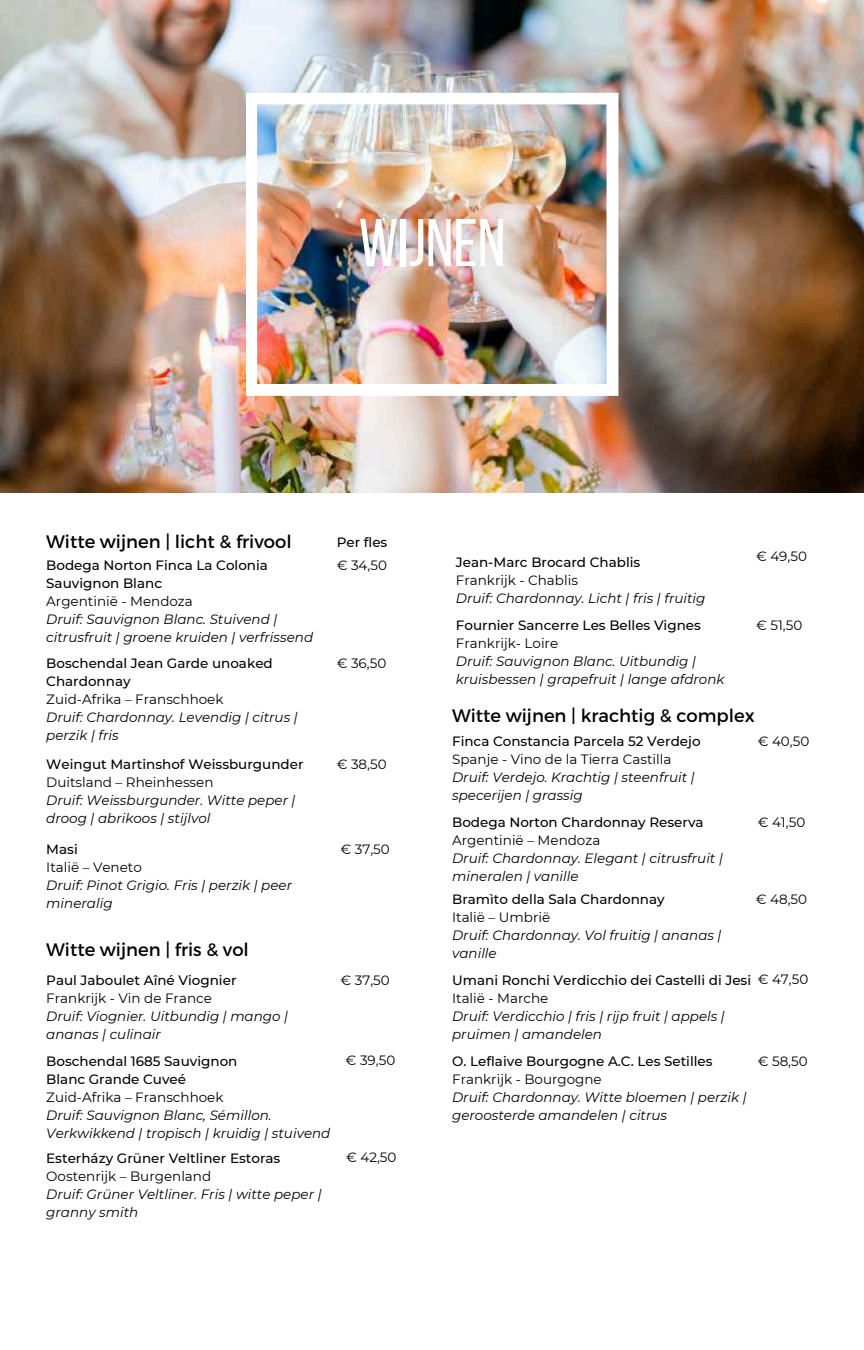
<style>
.page{position:relative;width:864px;height:1350px;background:#fff}
.page>*{position:absolute;margin:0;border:0;box-sizing:border-box;transform-origin:0 0}
.t1{font:67.5px "Bebas Neue";color:#fff}
.t2{font:18px "Montserrat";color:#000}
.t3{font:italic 13.5px/18px "Montserrat";color:#000}
.t4{font:500 13.5px/18px "Montserrat";color:#000}
.t5{font:13.5px "Montserrat";color:#000}
</style>
<div class="page">
<img style="left:0;top:0;width:864px;height:493px">
<img style="left:246px;top:93px;width:372px;height:303px">
<h1 class="t1" style="left:359px;top:216px;width:148px">WIJNEN</h1>
<h2 class="t2" style="left:46px;top:530px;width:247px">Witte wijnen | licht &amp; frivool</h2>
<p class="t4" style="left:46px;top:556px;width:223px">Bodega Norton Finca La Colonia<br>Sauvignon Blanc</p>
<p class="t5" style="left:46px;top:593px;width:148px">Argentinië - Mendoza</p>
<p class="t3" style="left:46px;top:610px;width:268px">Druif: Sauvignon Blanc. Stuivend | citrusfruit | groene kruiden | verfrissend</p>
<p class="t4" style="left:46px;top:654px;width:228px">Boschendal Jean Garde unoaked<br>Chardonnay</p>
<p class="t5" style="left:46px;top:691px;width:179px">Zuid-Afrika – Franschhoek</p>
<p class="t3" style="left:46px;top:708px;width:253px">Druif: Chardonnay. Levendig | citrus | perzik | fris</p>
<p class="t4" style="left:46px;top:755px;width:259px">Weingut Martinshof Weissburgunder</p>
<p class="t5" style="left:46px;top:774px;width:169px">Duitsland – Rheinhessen</p>
<p class="t3" style="left:46px;top:791px;width:251px">Druif: Weissburgunder. Witte peper | droog | abrikoos | stijlvol</p>
<p class="t4" style="left:46px;top:841px;width:33px">Masi</p>
<p class="t5" style="left:46px;top:859px;width:97px">Italië – Veneto</p>
<p class="t3" style="left:46px;top:877px;width:247px">Druif: Pinot Grigio. Fris | perzik | peer mineralig</p>
<h2 class="t2" style="left:46px;top:938px;width:204px">Witte wijnen | fris &amp; vol</h2>
<p class="t4" style="left:46px;top:971px;width:192px">Paul Jaboulet Aîné Viognier</p>
<p class="t5" style="left:46px;top:990px;width:167px">Frankrijk - Vin de France</p>
<p class="t3" style="left:46px;top:1007px;width:243px">Druif: Viognier. Uitbundig | mango | ananas | culinair</p>
<p class="t4" style="left:337px;top:533px;width:52px">Per fles</p>
<p class="t5" style="left:337px;top:557px;width:52px">€ 34,50</p>
<p class="t5" style="left:337px;top:655px;width:51px">€ 36,50</p>
<p class="t5" style="left:337px;top:756px;width:52px">€ 38,50</p>
<p class="t5" style="left:340px;top:841px;width:51px">€ 37,50</p>
<p class="t5" style="left:340px;top:972px;width:51px">€ 37,50</p>
<p class="t4" style="left:456px;top:553px;width:186px">Jean-Marc Brocard Chablis</p>
<p class="t5" style="left:456px;top:571px;width:124px">Frankrijk - Chablis</p>
<p class="t3" style="left:456px;top:589px;width:251px">Druif: Chardonnay. Licht | fris | fruitig</p>
<p class="t4" style="left:456px;top:616px;width:247px">Fournier Sancerre Les Belles Vignes</p>
<p class="t5" style="left:456px;top:635px;width:104px">Frankrijk- Loire</p>
<p class="t3" style="left:456px;top:652px;width:270px">Druif: Sauvignon Blanc. Uitbundig | kruisbessen | grapefruit | lange afdronk</p>
<p class="t5" style="left:756px;top:548px;width:52px">€ 49,50</p>
<p class="t5" style="left:756px;top:617px;width:48px">€ 51,50</p>
<h2 class="t2" style="left:452px;top:704px;width:304px">Witte wijnen | krachtig &amp; complex</h2>
<p class="t4" style="left:452px;top:732px;width:250px">Finca Constancia Parcela 52 Verdejo</p>
<p class="t5" style="left:452px;top:751px;width:221px">Spanje - Vino de la Tierra Castilla</p>
<p class="t3" style="left:452px;top:768px;width:244px">Druif: Verdejo. Krachtig | steenfruit | specerijen | grassig</p>
<p class="t4" style="left:452px;top:813px;width:253px">Bodega Norton Chardonnay Reserva</p>
<p class="t5" style="left:452px;top:832px;width:150px">Argentinië – Mendoza</p>
<p class="t3" style="left:452px;top:849px;width:272px">Druif: Chardonnay. Elegant | citrusfruit | mineralen | vanille</p>
<p class="t4" style="left:452px;top:890px;width:214px">Bramìto della Sala Chardonnay</p>
<p class="t5" style="left:452px;top:909px;width:100px">Italië – Umbrië</p>
<p class="t3" style="left:452px;top:926px;width:271px">Druif: Chardonnay. Vol fruitig | ananas | vanille</p>
<p class="t4" style="left:452px;top:972px;width:301px">Umani Ronchi Verdicchio dei Castelli di Jesi</p>
<p class="t5" style="left:452px;top:990px;width:98px">Italië - Marche</p>
<p class="t3" style="left:452px;top:1008px;width:274px">Druif: Verdicchio | fris | rijp fruit | appels | pruimen | amandelen</p>
<p class="t5" style="left:758px;top:733px;width:53px">€ 40,50</p>
<p class="t5" style="left:758px;top:814px;width:49px">€ 41,50</p>
<p class="t5" style="left:756px;top:891px;width:53px">€ 48,50</p>
<p class="t5" style="left:758px;top:971px;width:52px">€ 47,50</p>
<p class="t4" style="left:46px;top:1052px;width:193px">Boschendal 1685 Sauvignon<br>Blanc Grande Cuveé</p>
<p class="t5" style="left:46px;top:1089px;width:179px">Zuid-Afrika – Franschhoek</p>
<p class="t3" style="left:46px;top:1106px;width:286px">Druif: Sauvignon Blanc, Sémillon.<br>Verkwikkend | tropisch | kruidig | stuivend</p>
<p class="t4" style="left:46px;top:1149px;width:236px">Esterházy Grüner Veltliner Estoras</p>
<p class="t5" style="left:46px;top:1168px;width:166px">Oostenrijk – Burgenland</p>
<p class="t3" style="left:46px;top:1185px;width:277px">Druif: Grüner Veltliner. Fris | witte peper | granny smith</p>
<p class="t5" style="left:346px;top:1052px;width:51px">€ 39,50</p>
<p class="t5" style="left:346px;top:1149px;width:52px">€ 42,50</p>
<p class="t4" style="left:452px;top:1052px;width:262px">O. Leflaive Bourgogne A.C. Les Setilles</p>
<p class="t5" style="left:452px;top:1071px;width:151px">Frankrijk - Bourgogne</p>
<p class="t3" style="left:452px;top:1088px;width:296px">Druif: Chardonnay. Witte bloemen | perzik | geroosterde amandelen | citrus</p>
<p class="t5" style="left:758px;top:1053px;width:52px">€ 58,50</p>
</div>
